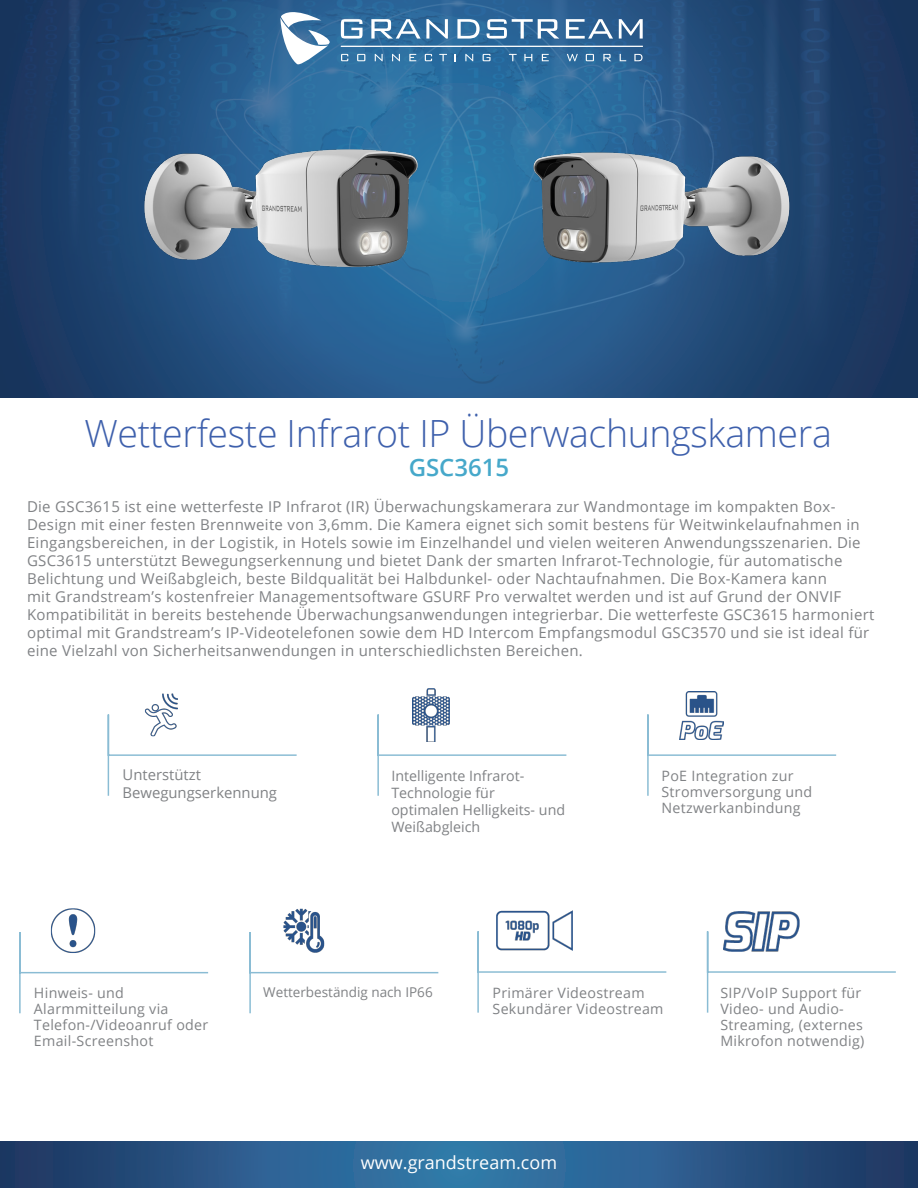
<style>
.page{position:relative;width:918px;height:1188px;background:#fff}
.page>*{position:absolute;margin:0;border:0;box-sizing:border-box;transform-origin:0 0}
.t1{font:300 37.5px "Open Sans";letter-spacing:-.01em;color:#3e60ac}
.t2{font:600 24px "Open Sans";color:#46a8ca}
.t3{font:18px "Open Sans";color:#fff}
.t4{font:15px/18px "Open Sans";letter-spacing:.02em;color:#808285}
.t5{font:14.85px/17.9px "Open Sans";color:#808285}
.t6{font:14.25px/16.2px "Open Sans";letter-spacing:.02em;color:#808285}
.t7{font:14.25px/17.1px "Open Sans";color:#808285}
.t8{font:13.5px "Open Sans";color:#808285}
</style>
<div class="page">
<img style="left:0;top:0;width:918px;height:397px">
<svg style="left:280px;top:12px;width:50px;height:52px"></svg>
<svg style="left:341px;top:19px;width:22px;height:20px"></svg>
<svg style="left:371px;top:19px;width:77px;height:20px"></svg>
<svg style="left:457px;top:19px;width:23px;height:20px"></svg>
<svg style="left:487px;top:19px;width:72px;height:20px"></svg>
<svg style="left:566px;top:19px;width:47px;height:20px"></svg>
<svg style="left:619px;top:19px;width:24px;height:20px"></svg>
<svg style="left:341px;top:54px;width:7px;height:7px"></svg>
<svg style="left:357px;top:54px;width:8px;height:7px"></svg>
<svg style="left:375px;top:54px;width:8px;height:7px"></svg>
<svg style="left:392px;top:54px;width:8px;height:7px"></svg>
<svg style="left:409px;top:54px;width:7px;height:7px"></svg>
<svg style="left:425px;top:54px;width:7px;height:7px"></svg>
<svg style="left:439px;top:54px;width:8px;height:7px"></svg>
<svg style="left:465px;top:54px;width:8px;height:7px"></svg>
<svg style="left:483px;top:54px;width:8px;height:7px"></svg>
<svg style="left:509px;top:54px;width:8px;height:7px"></svg>
<svg style="left:524px;top:54px;width:8px;height:7px"></svg>
<svg style="left:542px;top:54px;width:7px;height:7px"></svg>
<svg style="left:634px;top:54px;width:9px;height:7px"></svg>
<svg style="left:586px;top:54px;width:8px;height:7px"></svg>
<svg style="left:603px;top:54px;width:8px;height:7px"></svg>
<svg style="left:620px;top:54px;width:6px;height:7px"></svg>
<svg style="left:567px;top:54px;width:11px;height:7px"></svg>
<hr style="left:341px;top:46px;width:302px;height:1px;background:#fff">
<svg style="left:0;top:1142px;width:918px;height:46px;background:#295988"></svg>
<svg style="left:647px;top:714px;width:190px;height:82px"></svg>
<svg style="left:107px;top:714px;width:190px;height:82px"></svg>
<svg style="left:377px;top:713px;width:190px;height:83px"></svg>
<img style="left:413px;top:688px;width:36px;height:54px">
<img style="left:679px;top:691px;width:44px;height:49px">
<img style="left:135px;top:693px;width:54px;height:48px">
<img style="left:491px;top:66px;width:337px;height:276px">
<img style="left:99px;top:77px;width:359px;height:254px">
<svg style="left:249px;top:932px;width:190px;height:82px"></svg>
<svg style="left:477px;top:930px;width:190px;height:83px"></svg>
<svg style="left:706px;top:931px;width:190px;height:82px"></svg>
<img style="left:723px;top:911px;width:76px;height:40px">
<img style="left:275px;top:908px;width:58px;height:50px">
<img style="left:497px;top:910px;width:75px;height:41px">
<svg style="left:19px;top:932px;width:190px;height:82px"></svg>
<img style="left:44px;top:908px;width:58px;height:50px">
<p class="t1" style="left:85px;top:407px;width:749px">Wetterfeste Infrarot IP Überwachungskamera</p>
<p class="t2" style="left:409px;top:451px;width:102px">GSC3615</p>
<p class="t4" style="left:27px;top:497px;width:849px">Die GSC3615 ist eine wetterfeste IP Infrarot (IR) Überwachungskamerara zur Wandmontage im kompakten Box-Design mit einer festen Brennweite von 3,6mm. Die Kamera eignet sich somit bestens für Weitwinkelaufnahmen in Eingangsbereichen, in der Logistik, in Hotels sowie im Einzelhandel und vielen weiteren Anwendungsszenarien. Die GSC3615 unterstützt Bewegungserkennung und bietet Dank der smarten Infrarot-Technologie, für automatische Belichtung und Weißabgleich, beste Bildqualität bei Halbdunkel- oder Nachtaufnahmen. Die Box-Kamera kann<br>mit Grandstream’s kostenfreier Managementsoftware GSURF Pro verwaltet werden und ist auf Grund der ONVIF Kompatibilität in bereits bestehende Überwachungsanwendungen integrierbar. Die wetterfeste GSC3615 harmoniert optimal mit Grandstream’s IP-Videotelefonen sowie dem HD Intercom Empfangsmodul GSC3570 und sie ist ideal für eine Vielzahl von Sicherheitsanwendungen in unterschiedlichsten Bereichen.</p>
<p class="t5" style="left:123px;top:766px;width:156px">Unterstützt<br>Bewegungserkennung</p>
<p class="t7" style="left:391px;top:767px;width:175px">Intelligente Infrarot-<br>Technologie für optimalen Helligkeits- und<br>Weißabgleich</p>
<p class="t6" style="left:662px;top:767px;width:152px">PoE Integration zur<br>Stromversorgung und<br>Netzwerkanbindung</p>
<p class="t6" style="left:34px;top:984px;width:176px">Hinweis- und<br>Alarmmitteilung via<br>Telefon-/Videoanruf oder<br>Email-Screenshot</p>
<p class="t8" style="left:263px;top:983px;width:171px">Wetterbeständig nach IP66</p>
<p class="t6" style="left:493px;top:984px;width:154px">Primärer Videostream</p>
<p class="t6" style="left:493px;top:1000px;width:173px">Sekundärer Videostream</p>
<p class="t3" style="left:361px;top:1151px;width:198px">www.grandstream.com</p>
<p class="t6" style="left:720px;top:984px;width:142px">SIP/VoIP Support für</p>
<p class="t6" style="left:720px;top:1000px;width:145px">Video- und Audio-<br>Streaming, (externes<br>Mikrofon notwendig)</p>
</div>
